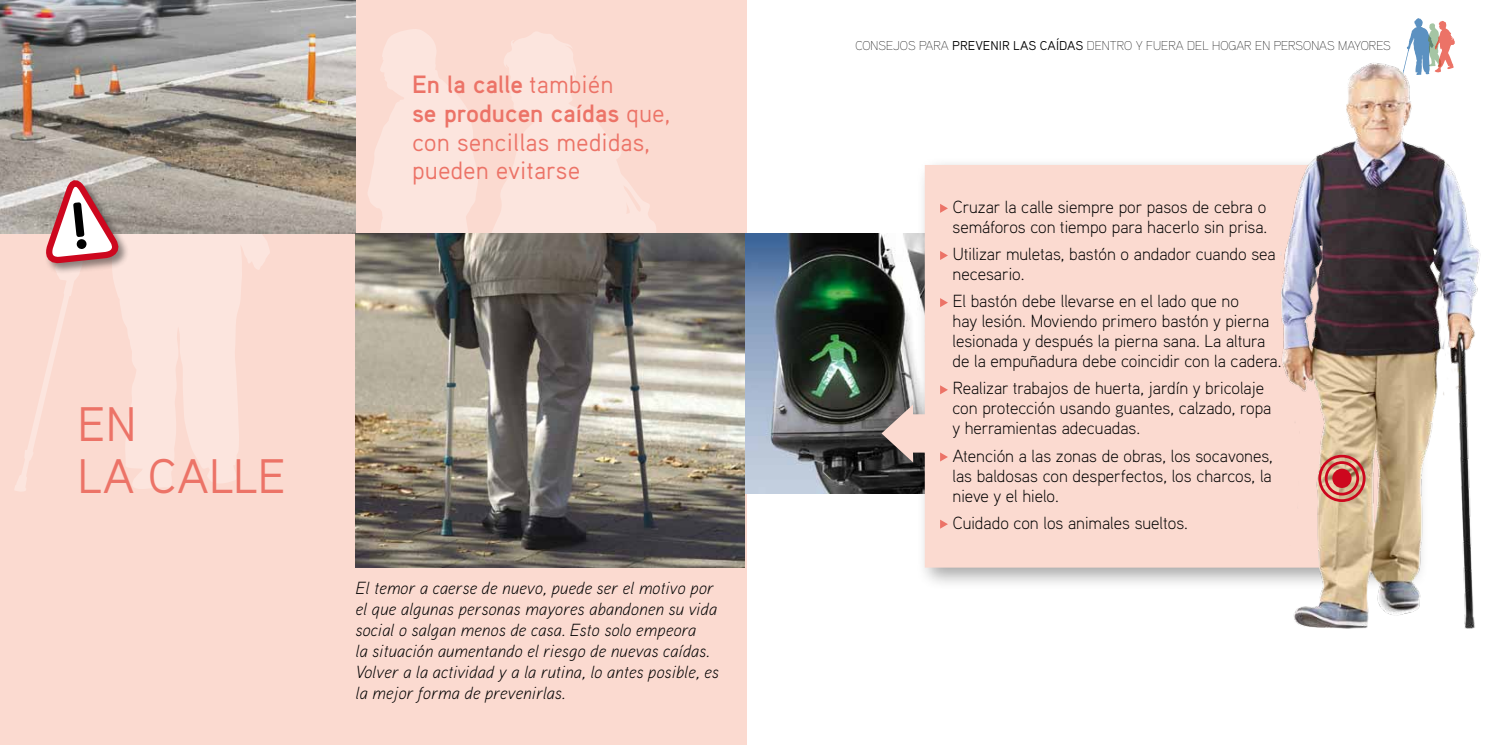
<style>
.page{position:relative;width:1489px;height:745px;background:#fff}
.page>*{position:absolute;margin:0;border:0;box-sizing:border-box;transform-origin:0 0}
.t1{font:48.38px/51.4px "Aaux Pro";color:#ec7367}
.t2{font:25px/28.8px "Aaux Pro";color:#ec7367}
.t3{font:300 17.5px/20px "Aaux Pro";color:#000}
.t4{font:italic 300 17.5px/21px "Aaux Pro";color:#000}
.t5{font:100 12.75px "Aaux Pro";color:#000}
.s1{font-weight:700}
.s2{font-weight:400}
</style>
<div class="page">
<div style="left:0;top:0;width:746px;height:744px;background:#fbdad0"></div>
<svg style="left:368px;top:29px;width:97px;height:204px;fill:#fce5de"></svg>
<svg style="left:465px;top:32px;width:111px;height:201px;fill:#fce5de"></svg>
<svg style="left:561px;top:107px;width:95px;height:126px"></svg>
<svg style="left:121px;top:233px;width:149px;height:256px;fill:#fce5de"></svg>
<img style="left:0;top:0;width:355px;height:233px">
<img style="left:744px;top:233px;width:131px;height:260px">
<div style="left:875px;top:157px;width:553px;height:433px;background:#000;opacity:.35"></div>
<svg style="left:881px;top:165px;width:371px;height:402px;fill:#fbdad0"></svg>
<svg style="left:940px;top:204px;width:7px;height:9px"></svg>
<svg style="left:940px;top:251px;width:7px;height:9px"></svg>
<svg style="left:940px;top:298px;width:7px;height:9px"></svg>
<svg style="left:940px;top:385px;width:7px;height:9px"></svg>
<svg style="left:940px;top:452px;width:7px;height:9px"></svg>
<svg style="left:940px;top:519px;width:7px;height:9px"></svg>
<div style="left:45px;top:178px;width:85px;height:96px;background:#000;opacity:.45"></div>
<svg style="left:14px;top:176px;width:107px;height:315px"></svg>
<div style="left:76px;top:239px;width:11px;height:10px;background:#000;border-radius:50%"></div>
<img style="left:355px;top:233px;width:389px;height:334px">
<svg style="left:1405px;top:18px;width:49px;height:42px"></svg>
<img style="left:1252px;top:60px;width:228px;height:569px">
<div style="left:1332px;top:468px;width:19px;height:19px;background:#cd071e;border-radius:50%"></div>
<div style="left:1324px;top:461px;width:34px;height:34px;border:3px solid #cd071e;border-radius:50%"></div>
<div style="left:1318px;top:454px;width:47px;height:47px;border:3px solid #cd071e;border-radius:50%"></div>
<h2 class="t2" style="left:412px;top:69px;width:260px"><span class="s1">En la calle</span> también<br><span class="s1">se producen caídas</span> que, con sencillas medidas, pueden evitarse</h2>
<h1 class="t1" style="left:77px;top:397px;width:210px">EN<br>LA CALLE</h1>
<p class="t4" style="left:355px;top:576px;width:365px">El temor a caerse de nuevo, puede ser el motivo por el que algunas personas mayores abandonen su vida social o salgan menos de casa. Esto solo empeora<br>la situación aumentando el riesgo de nuevas caídas.<br>Volver a la actividad y a la rutina, lo antes posible, es la mejor forma de prevenirlas.</p>
<p class="t5" style="left:855px;top:37px;width:537px">CONSEJOS PARA <span class="s2">PREVENIR LAS CAÍDAS</span> DENTRO Y FUERA DEL HOGAR EN PERSONAS MAYORES</p>
<p class="t3" style="left:952px;top:196px;width:316px">Cruzar la calle siempre por pasos de cebra o semáforos con tiempo para hacerlo sin prisa.</p>
<p class="t3" style="left:952px;top:243px;width:325px">Utilizar muletas, bastón o andador cuando sea necesario.</p>
<p class="t3" style="left:952px;top:290px;width:330px">El bastón debe llevarse en el lado que no<br>hay lesión. Moviendo primero bastón y pierna lesionada y después la pierna sana. La altura de la empuñadura debe coincidir con la cadera.</p>
<p class="t3" style="left:952px;top:377px;width:320px">Realizar trabajos de huerta, jardín y bricolaje con protección usando guantes, calzado, ropa y herramientas adecuadas.</p>
<p class="t3" style="left:952px;top:444px;width:322px;text-align:justify">Atención a las zonas de obras, los socavones, las baldosas con desperfectos, los charcos, la nieve y el hielo.</p>
<p class="t3" style="left:952px;top:511px;width:237px">Cuidado con los animales sueltos.</p>
</div>
